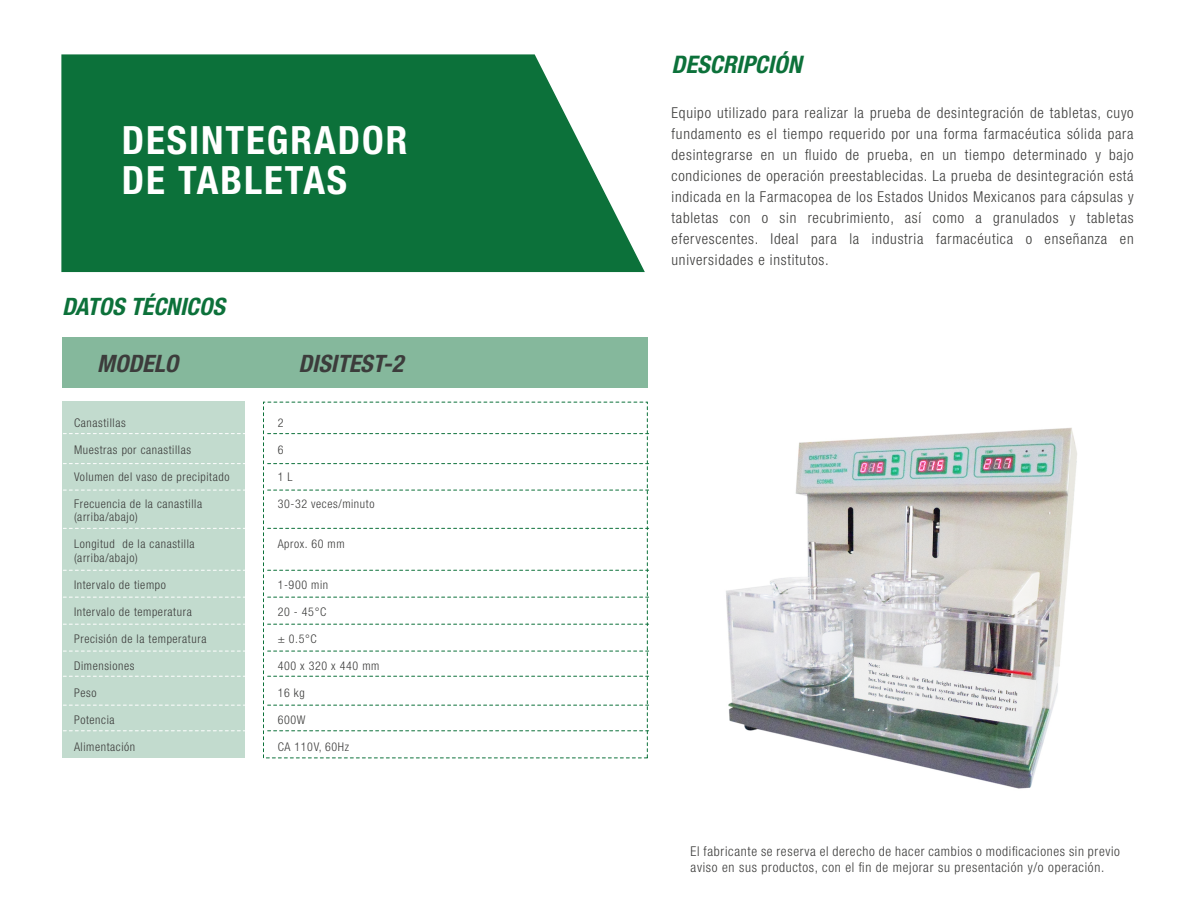
<style>
.page{position:relative;width:1188px;height:918px;background:#fff}
.page>*{position:absolute;margin:0;border:0;box-sizing:border-box;transform-origin:0 0}
.t1{font:700 condensed 39px/39.2px "Helvetica Neue LT Std";letter-spacing:.05em;color:#fff}
.t2{font:italic 700 condensed 24.15px "Helvetica Neue LT Std";color:#0c713a}
.t3{font:italic 700 condensed 24px "Helvetica Neue LT Std";color:#3c3c3b}
.t4{font:italic 700 condensed 24px "Helvetica Neue LT Std";color:#0c713a}
.t5{font:300 condensed 15px/21px "Helvetica Neue LT Std";letter-spacing:.05em;color:#3c3c3b;text-align:justify}
.t6{font:300 condensed 13.5px/16.2px "Helvetica Neue LT Std";letter-spacing:.05em;color:#3c3c3b}
.t7{font:300 condensed 12px/13.5px "Helvetica Neue LT Std";letter-spacing:.05em;color:#3c3c3b}
</style>
<div class="page">
<img style="left:726px;top:427px;width:351px;height:362px">
<svg style="left:61px;top:54px;width:584px;height:218px;background:#237e4d"></svg>
<div style="left:62px;top:337px;width:585px;height:51px;background:#85b89c"></div>
<div style="left:62px;top:402px;width:183px;height:356px;background:#c2dbce"></div>
<svg style="left:268px;top:433px;width:381px;height:1px"></svg>
<svg style="left:63px;top:433px;width:182px;height:1px"></svg>
<svg style="left:268px;top:463px;width:381px;height:1px"></svg>
<svg style="left:63px;top:463px;width:182px;height:1px"></svg>
<svg style="left:268px;top:490px;width:381px;height:1px"></svg>
<svg style="left:63px;top:490px;width:182px;height:1px"></svg>
<svg style="left:268px;top:528px;width:381px;height:1px"></svg>
<svg style="left:63px;top:528px;width:182px;height:1px"></svg>
<svg style="left:268px;top:570px;width:381px;height:1px"></svg>
<svg style="left:63px;top:570px;width:182px;height:1px"></svg>
<svg style="left:268px;top:597px;width:381px;height:1px"></svg>
<svg style="left:63px;top:597px;width:182px;height:1px"></svg>
<svg style="left:268px;top:624px;width:381px;height:1px"></svg>
<svg style="left:63px;top:624px;width:182px;height:1px"></svg>
<svg style="left:268px;top:651px;width:381px;height:1px"></svg>
<svg style="left:63px;top:651px;width:182px;height:1px"></svg>
<svg style="left:268px;top:705px;width:381px;height:1px"></svg>
<svg style="left:63px;top:705px;width:182px;height:1px"></svg>
<svg style="left:268px;top:730px;width:381px;height:1px"></svg>
<svg style="left:63px;top:730px;width:182px;height:1px"></svg>
<svg style="left:268px;top:676px;width:381px;height:1px"></svg>
<svg style="left:63px;top:676px;width:182px;height:1px"></svg>
<h1 class="t1" style="left:122px;top:121px;width:287px">DESINTEGRADOR<br>DE TABLETAS</h1>
<h3 class="t4" style="left:62px;top:292px;width:164px">DATOS TÉCNICOS</h3>
<h3 class="t3" style="left:97px;top:349px;width:82px">MODELO</h3>
<h3 class="t3" style="left:299px;top:349px;width:106px">DISITEST-2</h3>
<p class="t7" style="left:74px;top:415px;width:53px">Canastillas</p>
<p class="t7" style="left:74px;top:442px;width:119px">Muestras por canastillas</p>
<p class="t7" style="left:74px;top:469px;width:157px">Volumen del vaso de precipitado</p>
<p class="t7" style="left:74px;top:496px;width:130px">Frecuencia de la canastilla (arriba/abajo)</p>
<p class="t7" style="left:74px;top:537px;width:122px">Longitud de la canastilla (arriba/abajo)</p>
<p class="t7" style="left:74px;top:577px;width:93px">Intervalo de tiempo</p>
<p class="t7" style="left:74px;top:604px;width:119px">Intervalo de temperatura</p>
<p class="t7" style="left:74px;top:631px;width:134px">Precisión de la temperatura</p>
<p class="t7" style="left:74px;top:658px;width:62px">Dimensiones</p>
<p class="t7" style="left:74px;top:685px;width:24px">Peso</p>
<p class="t7" style="left:74px;top:712px;width:42px">Potencia</p>
<p class="t7" style="left:74px;top:739px;width:63px">Alimentación</p>
<p class="t7" style="left:278px;top:415px;width:7px">2</p>
<p class="t7" style="left:278px;top:442px;width:7px">6</p>
<p class="t7" style="left:278px;top:469px;width:16px">1 L</p>
<p class="t7" style="left:278px;top:496px;width:98px">30-32 veces/minuto</p>
<p class="t7" style="left:278px;top:537px;width:68px">Aprox. 60 mm</p>
<p class="t7" style="left:278px;top:577px;width:52px">1-900 min</p>
<p class="t7" style="left:278px;top:604px;width:50px">20 - 45°C</p>
<p class="t7" style="left:278px;top:631px;width:41px">± 0.5°C</p>
<p class="t7" style="left:278px;top:658px;width:103px">400 x 320 x 440 mm</p>
<p class="t7" style="left:278px;top:685px;width:29px">16 kg</p>
<p class="t7" style="left:278px;top:712px;width:29px">600W</p>
<p class="t7" style="left:278px;top:739px;width:73px">CA 110V, 60Hz</p>
<h2 class="t2" style="left:672px;top:49px;width:132px">DESCRIPCIÓN</h2>
<p class="t5" style="left:672px;top:102px;width:464px">Equipo utilizado para realizar la prueba de desintegración de tabletas, cuyo fundamento es el tiempo requerido por una forma farmacéutica sólida para desintegrarse en un fluido de prueba, en un tiempo determinado y bajo condiciones de operación preestablecidas. La prueba de desintegración está indicada en la Farmacopea de los Estados Unidos Mexicanos para cápsulas y tabletas con o sin recubrimiento, así como a granulados y tabletas efervescentes. Ideal para la industria farmacéutica o enseñanza en universidades e institutos.</p>
<p class="t6" style="left:691px;top:843px;width:431px">El fabricante se reserva el derecho de hacer cambios o modificaciones sin previo aviso en sus productos, con el fin de mejorar su presentación y/o operación.</p>
</div>
